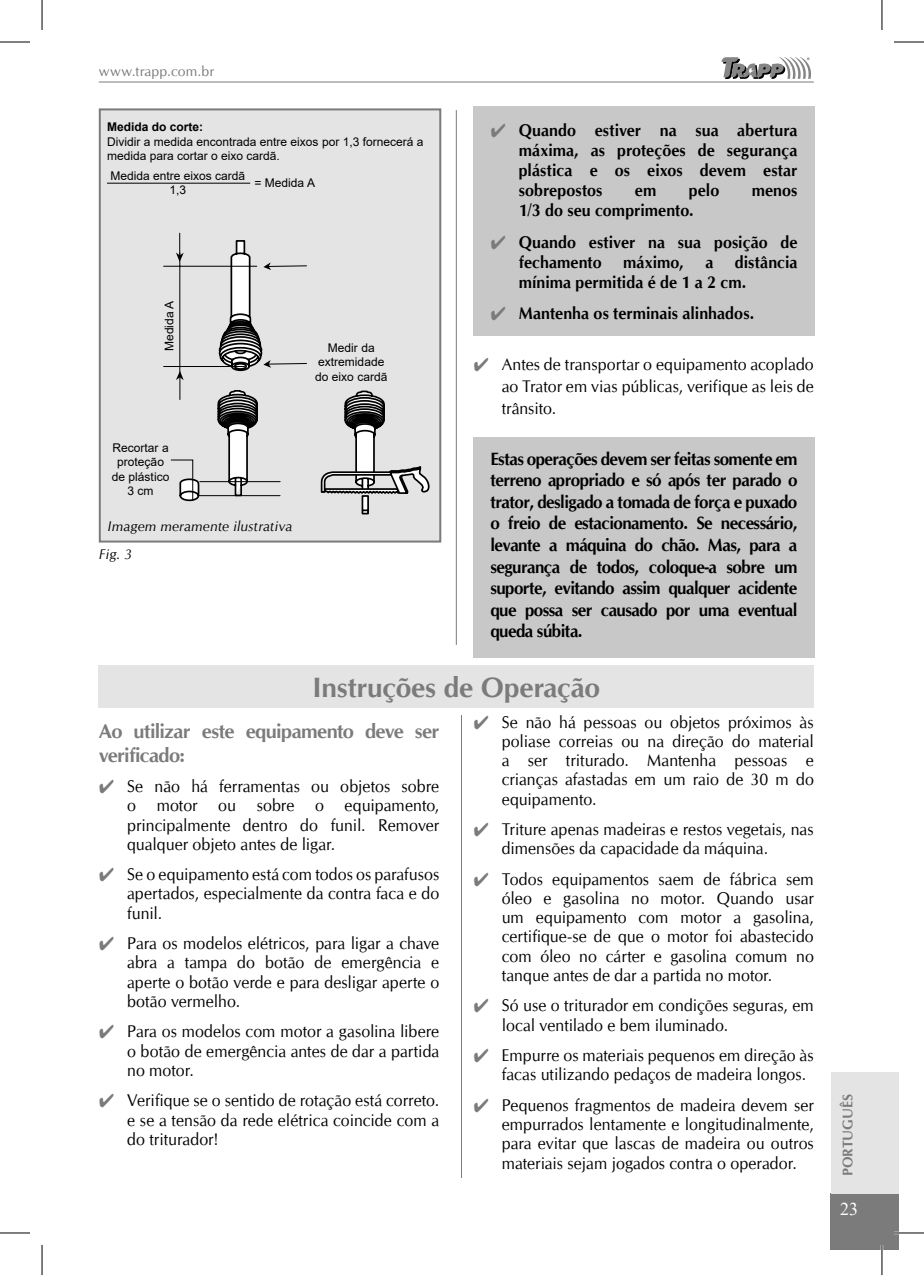
<style>
.page{position:relative;width:924px;height:1275px;background:#fff}
.page>*{position:absolute;margin:0;border:0;box-sizing:border-box;transform-origin:0 0}
.t1{font:700 28px "CG Omega";letter-spacing:-.01em;color:#7b7b7b}
.t2{font:700 20px/24px "CG Omega";letter-spacing:-.03em;color:#7b7b7b}
.t3{font:18px "Times New Roman";color:#fff}
.t4{font:700 17.8px/21.6px "CG Omega";letter-spacing:-.03em;color:#000;text-align:justify;scale:.95 1}
.t5{font:17px/19.2px "CG Omega";letter-spacing:.005em;color:#000;text-align:justify;scale:.94 1}
.t6{font:700 17px/20px "CG Omega";letter-spacing:.005em;color:#000;scale:.94 1}
.t7{font:16.8px/22px "CG Omega";letter-spacing:.005em;color:#000;text-align:justify;scale:.95 1}
.t8{font:italic 14px "CG Omega";letter-spacing:.005em;color:#000}
.t9{font:14px "CG Omega";letter-spacing:.015em;color:#7a7a7a}
.t10{font:700 14px "CG Omega";color:#7b7b7b}
.t11{font:12px/14.4px "Arial";color:#000;text-align:center}
.t12{font:700 12px "Arial";color:#000}
</style>
<div class="page">
<div style="left:830px;top:1193px;width:68px;height:57px;background:#7b7b7b"></div>
<div style="left:830px;top:1071px;width:68px;height:122px;background:#e4e4e4"></div>
<hr style="left:99px;top:82px;width:714px;height:1px;background:#7b7b7b">
<svg style="left:721px;top:57px;width:89px;height:22px"></svg>
<hr style="left:455px;top:110px;width:1px;height:535px;background:#7b7b7b">
<div style="left:100px;top:109px;width:340px;height:432px;background:#e4e4e4"></div>
<svg style="left:320px;top:390px;width:109px;height:124px"></svg>
<hr style="left:163px;top:366px;width:81px;height:1px;background:#000">
<hr style="left:163px;top:266px;width:94px;height:1px;background:#000">
<div style="left:99px;top:108px;width:342px;height:434px;border:2px solid #7b7b7b"></div>
<svg style="left:170px;top:233px;width:137px;height:269px"></svg>
<hr style="left:107px;top:183px;width:143px;height:1px;background:#000">
<div style="left:473px;top:106px;width:341px;height:230px;background:#c8c8c8"></div>
<div style="left:473px;top:437px;width:341px;height:220px;background:#c8c8c8"></div>
<div style="left:99px;top:665px;width:714px;height:43px;background:#e4e4e4"></div>
<hr style="left:461px;top:715px;width:1px;height:463px;background:#7b7b7b">
<hr style="left:893px;top:1231px;width:30px;height:3px;background:#fff">
<hr style="left:880px;top:1245px;width:2px;height:30px;background:#fff">
<hr style="left:0;top:42px;width:30px;height:1px;background:#000">
<hr style="left:893px;top:42px;width:30px;height:1px;background:#000">
<hr style="left:0;top:1232px;width:30px;height:1px;background:#000">
<hr style="left:893px;top:1232px;width:30px;height:1px;background:#000">
<hr style="left:42px;top:0;width:1px;height:30px;background:#000">
<hr style="left:42px;top:1245px;width:1px;height:30px;background:#000">
<hr style="left:881px;top:0;width:1px;height:30px;background:#000">
<hr style="left:881px;top:1245px;width:1px;height:30px;background:#000">
<p class="t9" style="left:99px;top:62px;width:117px">www.trapp.com.br</p>
<p class="t12" style="left:107px;top:119px;width:98px">Medida do corte:</p>
<p class="t11" style="left:107px;top:134px;width:318px;text-align:left">Dividir a medida encontrada entre eixos por 1,3 fornecerá a medida para cortar o eixo cardã.</p>
<p class="t6" style="left:518px;top:121px;width:298px;text-align:justify">Quando estiver na sua abertura máxima, as proteções de segurança plástica e os eixos devem estar sobrepostos</p>
<p class="t11" style="left:110px;top:168px;width:136px">Medida entre eixos cardã<br>1,3</p>
<p class="t11" style="left:254px;top:176px;width:62px">= Medida A</p>
<p class="t6" style="left:634px;top:181px;width:24px">em</p>
<p class="t6" style="left:688px;top:181px;width:34px">pelo</p>
<p class="t6" style="left:751px;top:181px;width:50px">menos</p>
<p class="t6" style="left:518px;top:195px;width:298px;line-height:31.4px">1/3 do seu comprimento.<br>Quando estiver na sua posição de</p>
<p class="t6" style="left:518px;top:252px;width:89px">fechamento</p>
<p class="t6" style="left:623px;top:252px;width:66px">máximo,</p>
<p class="t6" style="left:705px;top:252px;width:10px">a</p>
<p class="t6" style="left:518px;top:252px;width:298px;text-indent:216px">distância mínima permitida é de 1 a 2 cm.</p>
<p class="t6" style="left:518px;top:303px;width:252px">Mantenha os terminais alinhados.</p>
<p class="t7" style="left:501px;top:353px;width:330px">Antes de transportar o equipamento acoplado ao Trator em vias públicas, verifique as leis de trânsito.</p>
<p class="t4" style="left:490px;top:448px;width:324px">Estas operações devem ser feitas somente em terreno apropriado e só após ter parado o trator, desligado a tomada de força e puxado o freio de estacionamento. Se necessário, levante a máquina do chão. Mas, para a segurança de todos, coloque-a sobre um suporte, evitando assim qualquer acidente que possa ser causado por uma eventual queda súbita.</p>
<h1 class="t1" style="left:312px;top:669px;width:289px">Instruções de Operação</h1>
<p class="t2" style="left:99px;top:718px;width:342px">Ao utilizar este equipamento deve ser verificado:</p>
<p class="t5" style="left:127px;top:777px;width:333px">Se não há ferramentas ou objetos sobre o motor ou sobre o equipamento, principalmente dentro do funil. Remover qualquer objeto antes de ligar.</p>
<p class="t5" style="left:127px;top:865px;width:333px">Se o equipamento está com todos os parafusos apertados, especialmente da contra faca e do funil.</p>
<p class="t5" style="left:127px;top:934px;width:333px">Para os modelos elétricos, para ligar a chave abra a tampa do botão de emergência e aperte o botão verde e para desligar aperte o botão vermelho.</p>
<p class="t5" style="left:127px;top:1022px;width:333px">Para os modelos com motor a gasolina libere o botão de emergência antes de dar a partida no motor.</p>
<p class="t5" style="left:127px;top:1091px;width:333px">Verifique se o sentido de rotação está correto. e se a tensão da rede elétrica coincide com a do triturador!</p>
<p class="t11" style="left:162px;top:351px;width:52px;rotate:-90deg">Medida A</p>
<p class="t11" style="left:315px;top:340px;width:74px">Medir da extremidade do eixo cardã</p>
<p class="t11" style="left:112px;top:440px;width:59px">Recortar a proteção de plástico<br>3 cm</p>
<p class="t8" style="left:107px;top:518px;width:186px">Imagem meramente ilustrativa</p>
<p class="t8" style="left:99px;top:546px;width:35px">Fig. 3</p>
<p class="t5" style="left:501px;top:712px;width:333px">Se não há pessoas ou objetos próximos às poliase correias ou na direção do material a ser triturado. Mantenha pessoas e crianças afastadas em um raio de 30 m do equipamento.</p>
<p class="t5" style="left:501px;top:820px;width:333px">Triture apenas madeiras e restos vegetais, nas dimensões da capacidade da máquina.</p>
<p class="t5" style="left:501px;top:869px;width:333px">Todos equipamentos saem de fábrica sem óleo e gasolina no motor. Quando usar um equipamento com motor a gasolina, certifique-se de que o motor foi abastecido com óleo no cárter e gasolina comum no tanque antes de dar a partida no motor.</p>
<p class="t5" style="left:501px;top:996px;width:333px">Só use o triturador em condições seguras, em local ventilado e bem iluminado.</p>
<p class="t5" style="left:501px;top:1046px;width:333px">Empurre os materiais pequenos em direção às facas utilizando pedaços de madeira longos.</p>
<p class="t5" style="left:501px;top:1095px;width:333px">Pequenos fragmentos de madeira devem ser empurrados lentamente e longitudinalmente, para evitar que lascas de madeira ou outros materiais sejam jogados contra o operador.</p>
<p class="t10" style="left:838px;top:1176px;width:84px;rotate:-90deg">PORTUGUÊS</p>
<p class="t3" style="left:839px;top:1196px;width:19px">23</p>
</div>
